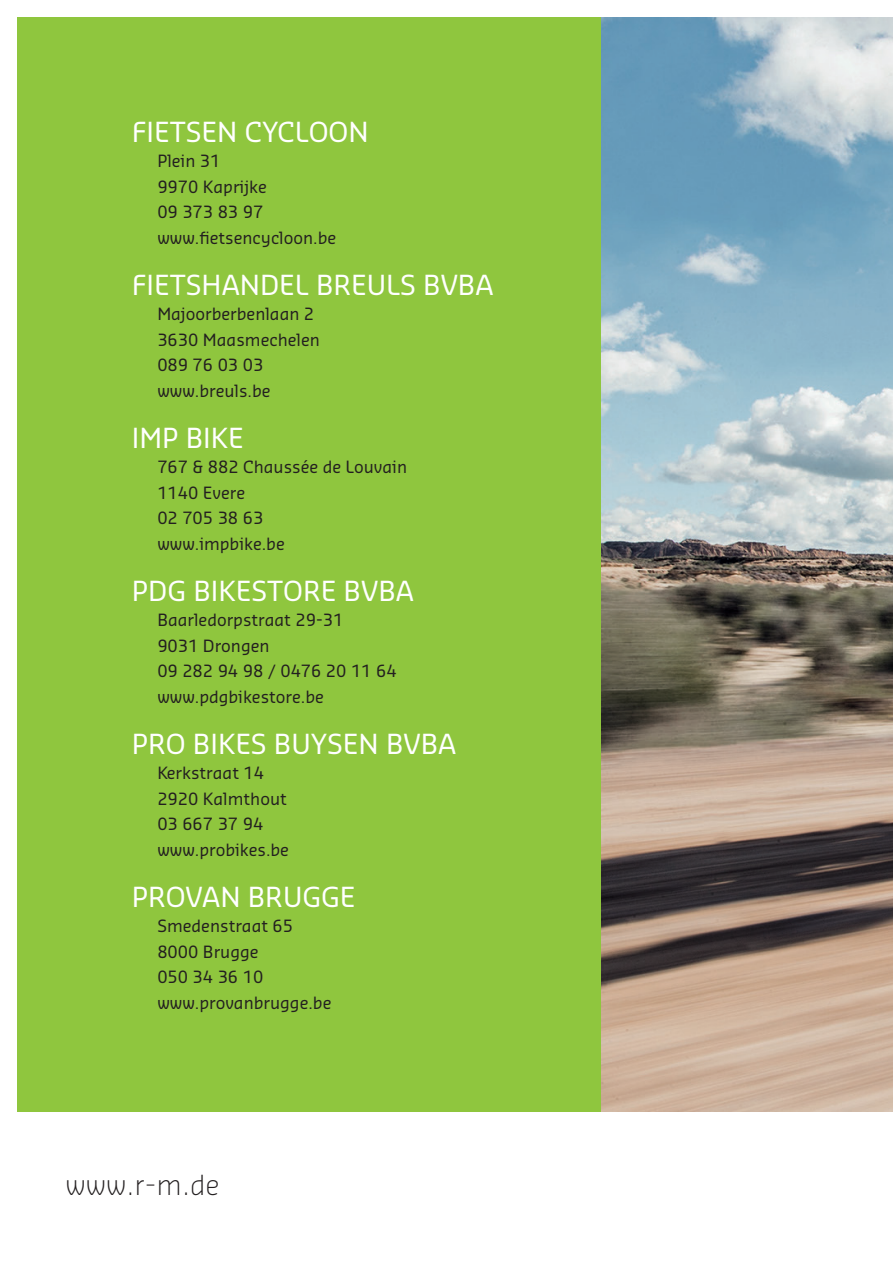
<style>
.page{position:relative;width:893px;height:1263px;background:#fff}
.page>*{position:absolute;margin:0;border:0;box-sizing:border-box;transform-origin:0 0}
.t1{font:27px "Sansa Pro";color:#fff}
.t2{font:300 27px "Sansa Pro";color:#231f20}
.t3{font:16.5px/25.5px "Sansa Pro";color:#231f20}
</style>
<div class="page">
<div style="left:17px;top:17px;width:584px;height:1094px;background:#8fc63e"></div>
<img style="left:601px;top:17px;width:292px;height:1094px">
<h1 class="t1" style="left:132px;top:114px;width:238px">FIETSEN CYCLOON</h1>
<p class="t3" style="left:157px;top:148px;width:180px">Plein 31<br>9970 Kaprijke<br>09 373 83 97 www.fietsencycloon.be</p>
<h1 class="t1" style="left:132px;top:267px;width:363px">FIETSHANDEL BREULS BVBA</h1>
<p class="t3" style="left:157px;top:301px;width:164px">Majoorberbenlaan 2<br>3630 Maasmechelen<br>089 76 03 03 www.breuls.be</p>
<h1 class="t1" style="left:132px;top:420px;width:113px">IMP BIKE</h1>
<p class="t3" style="left:157px;top:454px;width:251px">767 &amp; 882 Chaussée de Louvain<br>1140 Evere<br>02 705 38 63<br>www.impbike.be</p>
<h1 class="t1" style="left:132px;top:573px;width:284px">PDG BIKESTORE BVBA</h1>
<p class="t3" style="left:157px;top:607px;width:241px">Baarledorpstraat 29-31<br>9031 Drongen<br>09 282 94 98 / 0476 20 11 64 www.pdgbikestore.be</p>
<h1 class="t1" style="left:132px;top:726px;width:326px">PRO BIKES BUYSEN BVBA</h1>
<p class="t3" style="left:157px;top:760px;width:133px">Kerkstraat 14<br>2920 Kalmthout<br>03 667 37 94 www.probikes.be</p>
<h1 class="t1" style="left:132px;top:879px;width:225px">PROVAN BRUGGE</h1>
<p class="t3" style="left:157px;top:913px;width:176px">Smedenstraat 65<br>8000 Brugge<br>050 34 36 10 www.provanbrugge.be</p>
<h1 class="t2" style="left:66px;top:1167px;width:155px">www.r-m.de</h1>
</div>
